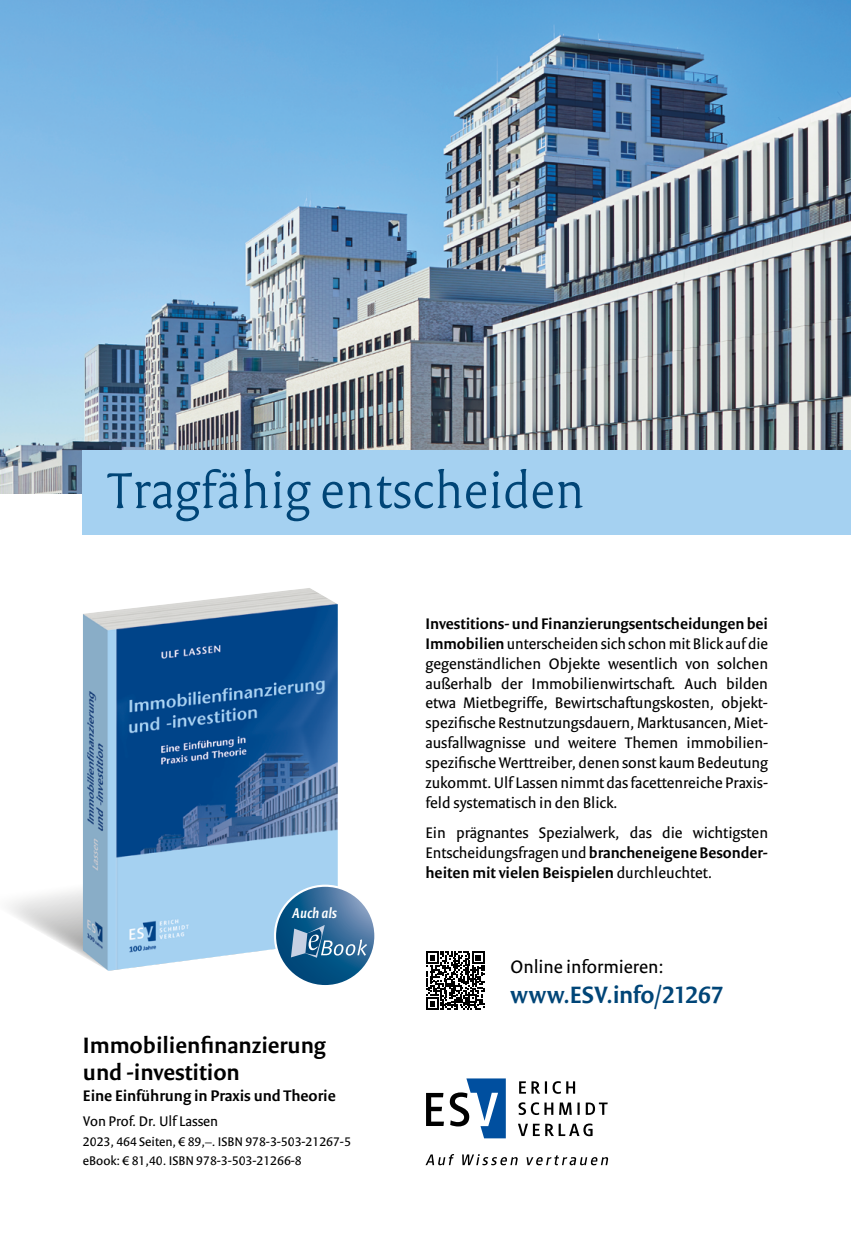
<style>
.page{position:relative;width:851px;height:1234px;background:#fff}
.page>*{position:absolute;margin:0;border:0;box-sizing:border-box;transform-origin:0 0}
.Headline_1{font:300 54px "Versa Pro";letter-spacing:.01em;color:#004577}
.Bestell-Link{font:600 25.5px "Versa Sans Pro";letter-spacing:-.005em;color:#004577}
.Bibliografie_Titel{font:600 24px/26.4px "Versa Sans Pro";color:#000}
.Bestell-Link-2{font:19.5px "Versa Sans Pro";color:#000}
.Fließtext{font:16.5px/19.8px "Versa Sans Pro";color:#000;text-align:justify}
.Bibliografie_Unterti{font:600 16.5px "Versa Sans Pro";color:#000}
.t1{font:italic 600 15.15px "Versa Sans Pro";letter-spacing:.005em;color:#fff}
.Bibliografie_Autor{font:15px "Versa Sans Pro";color:#000}
.Bibliografie{font:13.5px "Versa Sans Pro";color:#000}
.s1{font-weight:600}
</style>
<div class="page">
<svg style="left:426px;top:951px;width:58px;height:58px"></svg>
<img style="left:83px;top:588px;width:255px;height:279px">
<img style="left:0;top:0;width:850px;height:493px">
<svg style="left:518px;top:1123px;width:74px;height:12px"></svg>
<svg style="left:518px;top:1102px;width:89px;height:12px"></svg>
<svg style="left:519px;top:1081px;width:56px;height:12px"></svg>
<svg style="left:426px;top:1078px;width:79px;height:60px"></svg>
<svg style="left:426px;top:1154px;width:182px;height:10px"></svg>
<svg style="left:275px;top:885px;width:100px;height:100px"></svg>
<svg style="left:9px;top:867px;width:358px;height:103px"></svg>
<div style="left:83px;top:449px;width:767px;height:85px;background:#a5d1f1"></div>
<p class="Headline_1" style="left:108px;top:458px;width:478px">Tragfähig entscheiden</p>
<p class="t1" style="left:292px;top:903px;width:46px">Auch als</p>
<p class="Bibliografie_Titel" style="left:83px;top:1031px;width:244px">Immobilienfinanzierung und -investition</p>
<p class="Bibliografie_Unterti" style="left:83px;top:1085px;width:254px">Eine Einführung in Praxis und Theorie</p>
<p class="Bibliografie_Autor" style="left:83px;top:1111px;width:137px">Von Prof. Dr. Ulf Lassen</p>
<p class="Bibliografie" style="left:83px;top:1132px;width:269px">2023, 464 Seiten, € 89,–. ISBN 978-3-503-21267-5</p>
<p class="Bibliografie" style="left:83px;top:1152px;width:220px">eBook: € 81,40. ISBN 978-3-503-21266-8</p>
<p class="Fließtext" style="left:425px;top:613px;width:344px"><span class="s1">Investitions- und Finanzierungsentscheidungen bei Immobilien</span> unterscheiden sich schon mit Blick auf die gegenständlichen Objekte wesentlich von solchen außerhalb der Immobilienwirtschaft. Auch bilden etwa Mietbegriffe, Bewirtschaftungskosten, objekt&shy;spezifische Restnutzungsdauern, Marktusancen, Miet&shy;ausfallwagnisse und weitere Themen immobilien&shy;spezifische Werttreiber, denen sonst kaum Bedeutung zukommt. Ulf Lassen nimmt das facettenreiche Praxis&shy;feld systematisch in den Blick.</p>
<p class="Fließtext" style="left:425px;top:822px;width:344px">Ein prägnantes Spezialwerk, das die wichtigsten Entscheidungsfragen und <span class="s1">brancheneigene Besonder&shy;heiten mit vielen Beispielen</span> durchleuchtet.</p>
<p class="Bestell-Link-2" style="left:510px;top:954px;width:155px">Online informieren:</p>
<p class="Bestell-Link" style="left:510px;top:979px;width:215px">www.ESV.info/21267</p>
</div>
